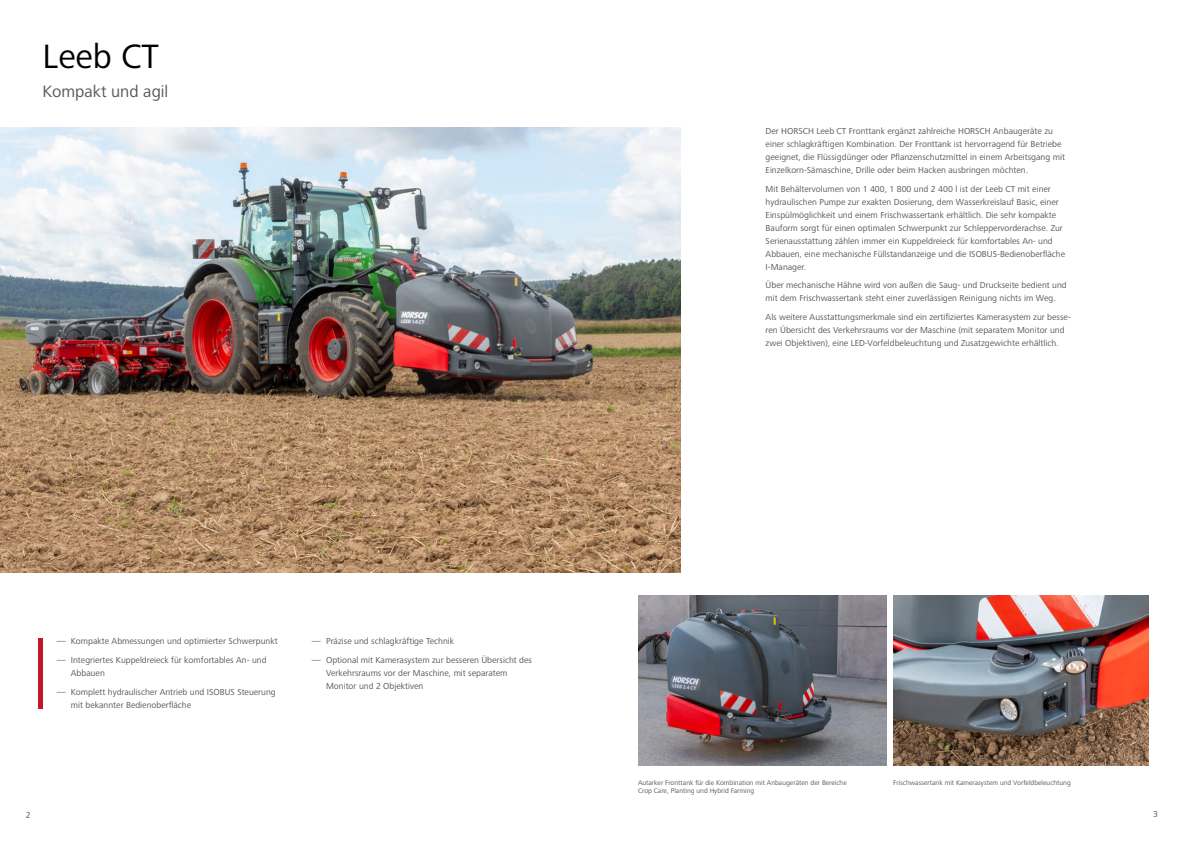
<style>
.page{position:relative;width:1191px;height:842px;background:#fff}
.page>*{position:absolute;margin:0;border:0;box-sizing:border-box;transform-origin:0 0}
.A_HEAD{font:35px "Frutiger Next LTW1 G";color:#000}
.t1{font:17px "Frutiger Next LTW1 G";color:#575756}
.t2{font:9px/13px "Frutiger Next LTW1 G";color:#575756}
.t3{font:7px "Frutiger Next LTW1 G";color:#575756}
</style>
<div class="page">
<div style="left:38px;top:638px;width:5px;height:71px;background:#c31727"></div>
<img style="left:0;top:128px;width:680px;height:445px">
<img style="left:638px;top:595px;width:248px;height:170px">
<img style="left:893px;top:595px;width:255px;height:170px">
<p class="A_HEAD" style="left:43px;top:36px;width:118px">Leeb CT</p>
<p class="t1" style="left:43px;top:82px;width:127px">Kompakt und agil</p>
<p class="t2" style="left:765px;top:125px;width:301px">Der HORSCH Leeb CT Fronttank ergänzt zahlreiche HORSCH Anbaugeräte zu einer schlagkräftigen Kombination. Der Fronttank ist hervorragend für Betriebe geeignet, die Flüssigdünger oder Pflanzenschutzmittel in einem Arbeitsgang mit Einzelkorn-Sämaschine, Drille oder beim Hacken ausbringen möchten.</p>
<p class="t2" style="left:765px;top:182px;width:301px">Mit Behältervolumen von 1 400, 1 800 und 2 400 l ist der Leeb CT mit einer hydraulischen Pumpe zur exakten Dosierung, dem Wasserkreislauf Basic, einer Einspülmöglichkeit und einem Frischwassertank erhältlich. Die sehr kompakte Bauform sorgt für einen optimalen Schwerpunkt zur Schleppervorderachse. Zur Serienausstattung zählen immer ein Kuppeldreieck für komfortables An- und Abbauen, eine mechanische Füllstandanzeige und die ISOBUS-Bedienoberfläche I-Manager.</p>
<p class="t2" style="left:765px;top:279px;width:303px">Über mechanische Hähne wird von außen die Saug- und Druckseite bedient und mit dem Frischwassertank steht einer zuverlässigen Reinigung nichts im Weg.</p>
<p class="t2" style="left:765px;top:311px;width:307px">Als weitere Ausstattungsmerkmale sind ein zertifiziertes Kamerasystem zur besse&shy;ren Übersicht des Verkehrsraums vor der Maschine (mit separatem Monitor und zwei Objektiven), eine LED-Vorfeldbeleuchtung und Zusatzgewichte erhältlich.</p>
<p class="t2" style="left:57px;top:635px;width:222px">― Kompakte Abmessungen und optimierter Schwerpunkt</p>
<p class="t2" style="left:71px;top:654px;width:197px;text-indent:-14px">― Integriertes Kuppeldreieck für komfortables An- und<br>Abbauen</p>
<p class="t2" style="left:71px;top:685px;width:206px;text-indent:-14px">― Komplett hydraulischer Antrieb und ISOBUS Steuerung mit bekannter Bedienoberfläche</p>
<p class="t2" style="left:312px;top:635px;width:144px">― Präzise und schlagkräftige Technik</p>
<p class="t2" style="left:326px;top:654px;width:207px;text-indent:-14px">― Optional mit Kamerasystem zur besseren Übersicht des<br>Verkehrsraums vor der Maschine, mit separatem<br>Monitor und 2 Objektiven</p>
<p class="t3" style="left:638px;top:778px;width:210px">Autarker Fronttank für die Kombination mit Anbaugeräten der Bereiche</p>
<p class="t3" style="left:893px;top:778px;width:179px">Frischwassertank mit Kamerasystem und Vorfeldbeleuchtung</p>
<p class="t3" style="left:638px;top:787px;width:118px">Crop Care, Planting und Hybrid Farming</p>
<p class="t2" style="left:26px;top:809px;width:6px">2</p>
<p class="t2" style="left:1153px;top:808px;width:6px">3</p>
</div>
